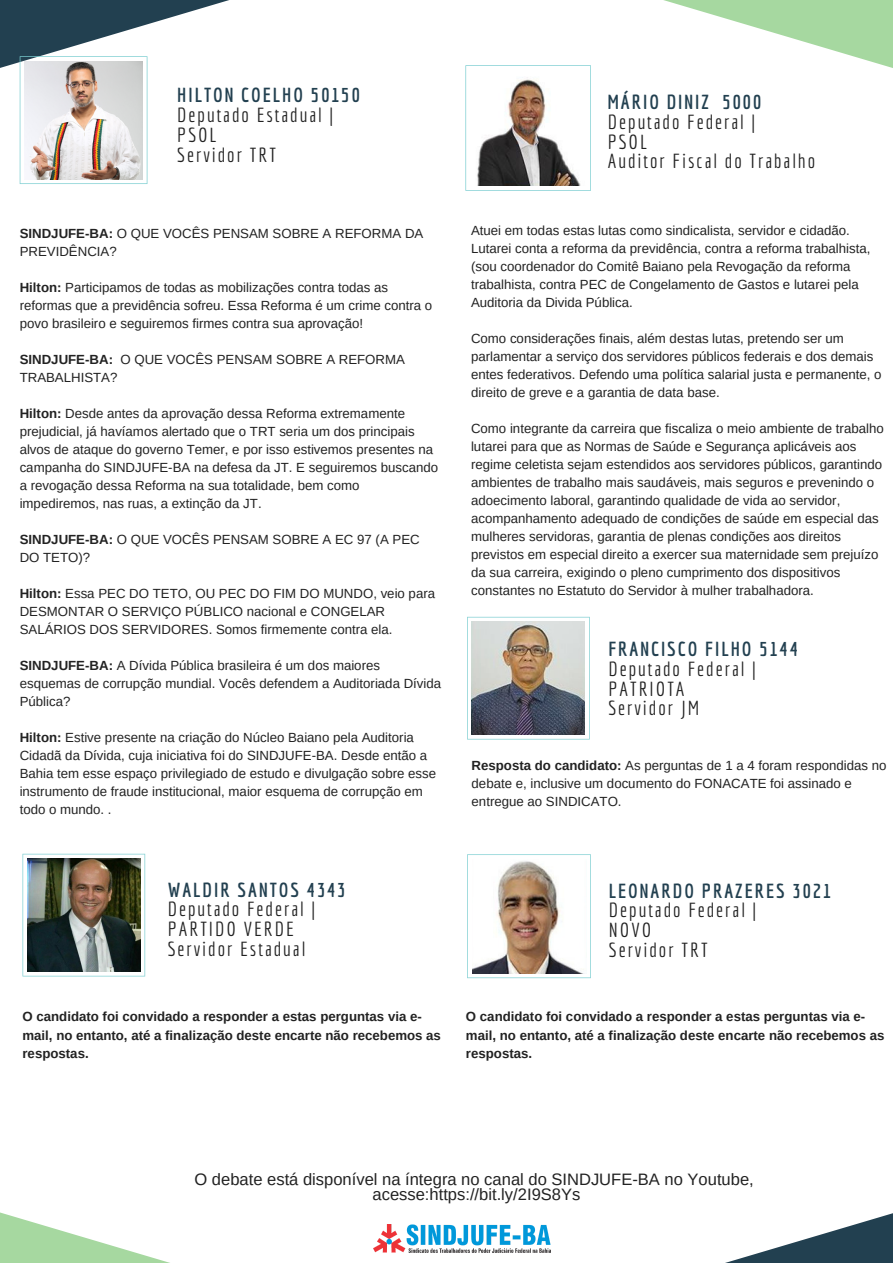
<style>
.page{position:relative;width:893px;height:1263px;background:#fff}
.page>*{position:absolute;margin:0;border:0;box-sizing:border-box;transform-origin:0 0}
.t1{font:19.88px/19.7px "Economica";letter-spacing:.1em;color:#222}
.t2{font:700 19.88px "Economica";letter-spacing:.1em;color:#224050}
.t3{font:16.58px/15.2px "Arimo";color:#222;text-align:center}
.t4{font:13.27px/18px "Arimo";color:#222}
.t5{font:700 13.27px/18px "Arimo";color:#222}
.s1{font-weight:700}
</style>
<div class="page">
<svg style="left:0;top:1212px;width:893px;height:51px"></svg>
<img style="left:467px;top:617px;width:123px;height:122px">
<img style="left:23px;top:854px;width:122px;height:122px">
<img style="left:467px;top:854px;width:124px;height:124px">
<svg style="left:0;top:0;width:893px;height:191px"></svg>
<img style="left:373px;top:1224px;width:178px;height:28px">
<h1 class="t2" style="left:177px;top:84px;width:184px">HILTON COELHO 50150</h1>
<h1 class="t1" style="left:177px;top:105px;width:157px">Deputado Estadual |<br>PSOL<br>Servidor TRT</h1>
<p class="t4" style="left:20px;top:224px;width:405px"><span class="s1">SINDJUFE-BA:</span> O QUE VOCÊS PENSAM SOBRE A REFORMA DA<br>PREVIDÊNCIA?</p>
<p class="t4" style="left:20px;top:278px;width:414px"><span class="s1">Hilton:</span> Participamos de todas as mobilizações contra todas as reformas que a previdência sofreu. Essa Reforma é um crime contra o povo brasileiro e seguiremos firmes contra sua aprovação!</p>
<p class="t4" style="left:20px;top:350px;width:387px"><span class="s1">SINDJUFE-BA:</span> O QUE VOCÊS PENSAM SOBRE A REFORMA<br>TRABALHISTA?</p>
<p class="t4" style="left:20px;top:405px;width:420px"><span class="s1">Hilton:</span> Desde antes da aprovação dessa Reforma extremamente prejudicial, já havíamos alertado que o TRT seria um dos principais alvos de ataque do governo Temer, e por isso estivemos presentes na campanha do SINDJUFE-BA na defesa da JT. E seguiremos buscando a revogação dessa Reforma na sua totalidade, bem como impediremos, nas ruas, a extinção da JT.</p>
<p class="t4" style="left:20px;top:531px;width:402px"><span class="s1">SINDJUFE-BA:</span> O QUE VOCÊS PENSAM SOBRE A EC 97 (A PEC<br>DO TETO)?</p>
<p class="t4" style="left:20px;top:585px;width:417px"><span class="s1">Hilton:</span> Essa PEC DO TETO, OU PEC DO FIM DO MUNDO, veio para<br>DESMONTAR O SERVIÇO PÚBLICO nacional e CONGELAR<br>SALÁRIOS DOS SERVIDORES. Somos firmemente contra ela.</p>
<p class="t4" style="left:20px;top:657px;width:423px"><span class="s1">SINDJUFE-BA:</span> A Dívida Pública brasileira é um dos maiores esquemas de corrupção mundial. Vocês defendem a Auditoriada Dívida<br>Pública?</p>
<p class="t4" style="left:20px;top:729px;width:418px"><span class="s1">Hilton:</span> Estive presente na criação do Núcleo Baiano pela Auditoria Cidadã da Dívida, cuja iniciativa foi do SINDJUFE-BA. Desde então a Bahia tem esse espaço privilegiado de estudo e divulgação sobre esse instrumento de fraude institucional, maior esquema de corrupção em todo o mundo. .</p>
<h1 class="t2" style="left:168px;top:878px;width:179px">WALDIR SANTOS 4343</h1>
<h1 class="t1" style="left:168px;top:899px;width:149px">Deputado Federal |<br>PARTIDO VERDE<br>Servidor Estadual</h1>
<h1 class="t2" style="left:608px;top:90px;width:155px">MÁRIO DINIZ 5000</h1>
<h1 class="t1" style="left:608px;top:112px;width:209px">Deputado Federal |<br>PSOL<br>Auditor Fiscal do Trabalho</h1>
<p class="t4" style="left:471px;top:222px;width:401px">Atuei em todas estas lutas como sindicalista, servidor e cidadão.<br>Lutarei conta a reforma da previdência, contra a reforma trabalhista, (sou coordenador do Comitê Baiano pela Revogação da reforma trabalhista, contra PEC de Congelamento de Gastos e lutarei pela Auditoria da Divida Pública.</p>
<p class="t4" style="left:471px;top:330px;width:412px">Como considerações finais, além destas lutas, pretendo ser um parlamentar a serviço dos servidores públicos federais e dos demais entes federativos. Defendo uma política salarial justa e permanente, o direito de greve e a garantia de data base.</p>
<p class="t4" style="left:471px;top:420px;width:414px">Como integrante da carreira que fiscaliza o meio ambiente de trabalho lutarei para que as Normas de Saúde e Segurança aplicáveis aos regime celetista sejam estendidos aos servidores públicos, garantindo ambientes de trabalho mais saudáveis, mais seguros e prevenindo o adoecimento laboral, garantindo qualidade de vida ao servidor, acompanhamento adequado de condições de saúde em especial das mulheres servidoras, garantia de plenas condições aos direitos previstos em especial direito a exercer sua maternidade sem prejuízo da sua carreira, exigindo o pleno cumprimento dos dispositivos constantes no Estatuto do Servidor à mulher trabalhadora.</p>
<h1 class="t2" style="left:608px;top:637px;width:191px">FRANCISCO FILHO 5144</h1>
<h1 class="t1" style="left:608px;top:659px;width:149px">Deputado Federal |<br>PATRIOTA<br>Servidor JM</h1>
<p class="t4" style="left:472px;top:756px;width:416px"><span class="s1">Resposta do candidato:</span> As perguntas de 1 a 4 foram respondidas no debate e, inclusive um documento do FONACATE foi assinado e entregue ao SINDICATO.</p>
<h1 class="t2" style="left:609px;top:879px;width:224px">LEONARDO PRAZERES 3021</h1>
<h1 class="t1" style="left:609px;top:900px;width:149px">Deputado Federal |<br>NOVO<br>Servidor TRT</h1>
<p class="t5" style="left:23px;top:1008px;width:420px">O candidato foi convidado a responder a estas perguntas via e&shy;mail, no entanto, até a finalização deste encarte não recebemos as respostas.</p>
<p class="t5" style="left:466px;top:1008px;width:420px">O candidato foi convidado a responder a estas perguntas via e&shy;mail, no entanto, até a finalização deste encarte não recebemos as respostas.</p>
<p class="t3" style="left:194px;top:1171px;width:561px">O debate está disponível na íntegra no canal do SINDJUFE-BA no Youtube, acesse:https://bit.ly/2I9S8Ys</p>
</div>
